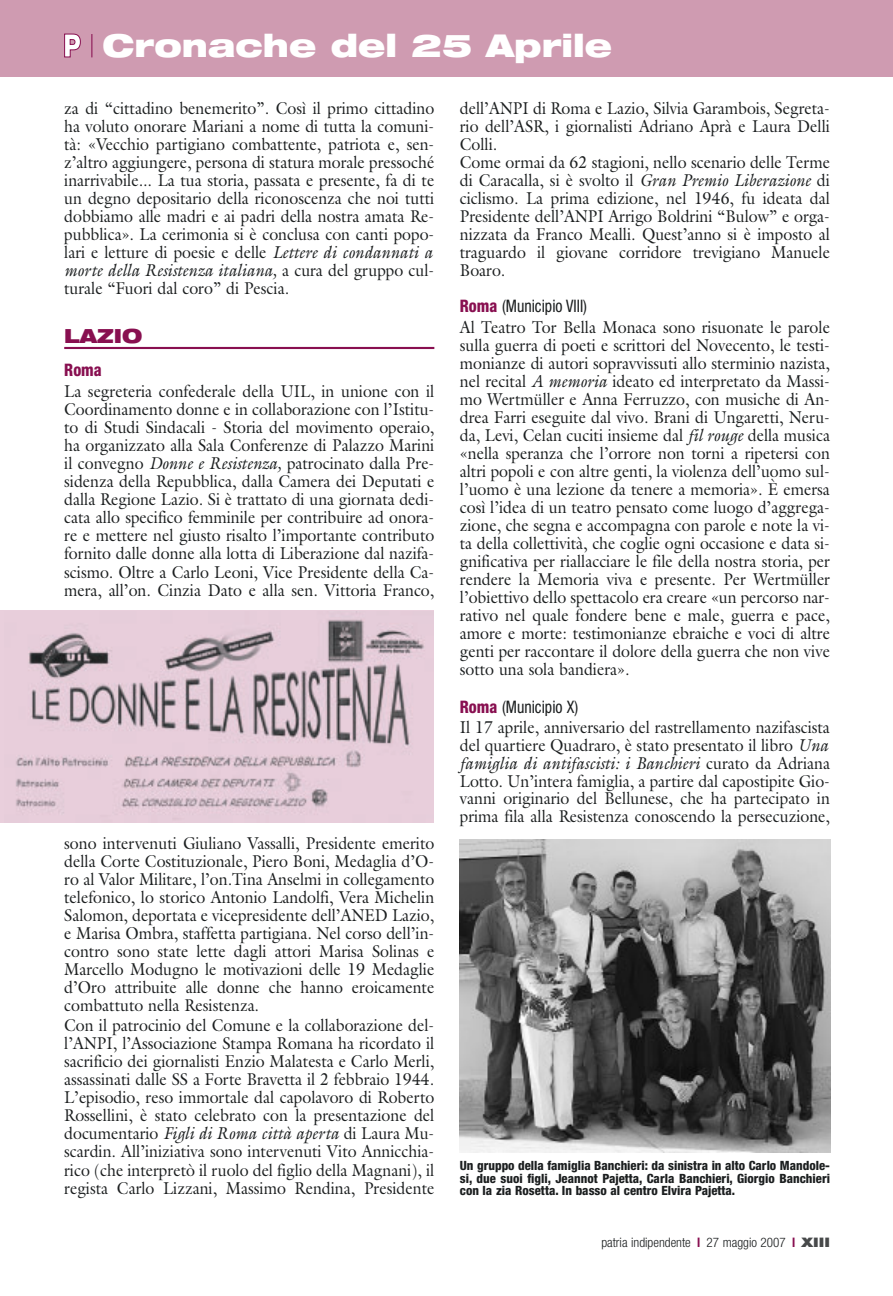
<style>
.page{position:relative;width:893px;height:1296px;background:#fff}
.page>*{position:absolute;margin:0;border:0;box-sizing:border-box;transform-origin:0 0}
.t1{font:900 expanded 31.5px "Helvetica Neue";color:#fff}
.t2{font:900 expanded 19.5px "Helvetica Neue";color:#880f50}
.t3{font:17.25px/18px "Galliard";color:#1c1f20;text-align:justify;scale:.92 1}
.t4{font:condensed 17.25px "Helvetica Neue";color:#1c1f20;scale:.92 1}
.t5{font:800 condensed 17.25px "Helvetica Neue";color:#880f50;scale:.92 1}
.t6{font:300 condensed 13.2px "Helvetica Neue";color:#1c1f20}
.t7{font:800 condensed 12.75px/12.8px "Helvetica Neue";color:#1c1f20;text-align:justify}
.s1{font-style:italic}
.s2{font-weight:800;color:#880f50}
.s3{font-weight:700;color:#880f50}
.s4{font-weight:900;font-stretch:expanded;color:#47494a}
</style>
<div class="page">
<hr style="left:64px;top:347px;width:370px;height:2px;background:#880f50">
<div style="left:0;top:0;width:892px;height:77px;background:#cf9bb1"></div>
<svg style="left:91px;top:34px;width:1px;height:23px"></svg>
<svg style="left:64px;top:33px;width:17px;height:25px"></svg>
<img style="left:4px;top:611px;width:430px;height:212px">
<img style="left:460px;top:840px;width:370px;height:312px">
<h1 class="t1" style="left:102px;top:34px;width:511px">Cronache del 25 Aprile</h1>
<p class="t3" style="left:64px;top:101px;width:404px">za di “cittadino benemerito”. Così il primo cittadino ha voluto onorare Mariani a nome di tutta la comuni&shy;tà: «Vecchio partigiano combattente, patriota e, sen&shy;z’altro aggiungere, persona di statura morale pressoché inarrivabile... La tua storia, passata e presente, fa di te un degno depositario della riconoscenza che noi tutti dobbiamo alle madri e ai padri della nostra amata Re&shy;pubblica». La cerimonia si è conclusa con canti popo&shy;lari e letture di poesie e delle <span class="s1">Lettere di condannati a morte della Resistenza italiana,</span> a cura del gruppo cul&shy;turale “Fuori dal coro” di Pescia.</p>
<p class="t2" style="left:64px;top:328px;width:79px">LAZIO</p>
<p class="t5" style="left:64px;top:363px;width:42px">Roma</p>
<p class="t3" style="left:64px;top:384px;width:404px">La segreteria confederale della UIL, in unione con il Coordinamento donne e in collaborazione con l’Istitu&shy;to di Studi Sindacali - Storia del movimento operaio, ha organizzato alla Sala Conferenze di Palazzo Marini il convegno <span class="s1">Donne e Resistenza,</span> patrocinato dalla Pre&shy;sidenza della Repubblica, dalla Camera dei Deputati e dalla Regione Lazio. Si è trattato di una giornata dedi&shy;cata allo specifico femminile per contribuire ad onora&shy;re e mettere nel giusto risalto l’importante contributo fornito dalle donne alla lotta di Liberazione dal nazifa&shy;scismo. Oltre a Carlo Leoni, Vice Presidente della Ca&shy;mera, all’on. Cinzia Dato e alla sen. Vittoria Franco,</p>
<p class="t3" style="left:64px;top:836px;width:404px;text-align:left">sono intervenuti Giuliano Vassalli, Presidente emerito della Corte Costituzionale, Piero Boni, Medaglia d’O&shy;ro al Valor Militare, l’on.Tina Anselmi in collegamento telefonico, lo storico Antonio Landolfi, Vera Michelin Salomon, deportata e vicepresidente dell’ANED Lazio, e Marisa Ombra, staffetta partigiana. Nel corso dell’in&shy;contro sono state lette dagli attori Marisa Solinas e Marcello Modugno le motivazioni delle 19 Medaglie d’Oro attribuite alle donne che hanno eroicamente combattuto nella Resistenza.<br>Con il patrocinio del Comune e la collaborazione del&shy;l’ANPI, l’Associazione Stampa Romana ha ricordato il sacrificio dei giornalisti Enzio Malatesta e Carlo Merli, assassinati dalle SS a Forte Bravetta il 2 febbraio 1944.<br>L’episodio, reso immortale dal capolavoro di Roberto Rossellini, è stato celebrato con la presentazione del documentario <span class="s1">Figli di Roma città aperta</span> di Laura Mu&shy;scardin. All’iniziativa sono intervenuti Vito Annicchia&shy;rico (che interpretò il ruolo del figlio della Magnani), il regista Carlo Lizzani, Massimo Rendina, Presidente</p>
<p class="t3" style="left:460px;top:101px;width:404px;text-align:left">dell’ANPI di Roma e Lazio, Silvia Garambois, Segreta&shy;rio dell’ASR, i giornalisti Adriano Aprà e Laura Delli Colli.<br>Come ormai da 62 stagioni, nello scenario delle Terme di Caracalla, si è svolto il <span class="s1">Gran Premio Liberazione</span> di ciclismo. La prima edizione, nel 1946, fu ideata dal Presidente dell’ANPI Arrigo Boldrini “Bulow” e orga&shy;nizzata da Franco Mealli. Quest’anno si è imposto al traguardo il giovane corridore trevigiano Manuele Boaro.</p>
<p class="t4" style="left:460px;top:300px;width:140px"><span class="s2">Roma</span> (Municipio VIII)</p>
<p class="t3" style="left:460px;top:320px;width:404px">Al Teatro Tor Bella Monaca sono risuonate le parole sulla guerra di poeti e scrittori del Novecento, le testi&shy;monianze di autori sopravvissuti allo sterminio nazista, nel recital <span class="s1">A memoria</span> ideato ed interpretato da Massi&shy;mo Wertmüller e Anna Ferruzzo, con musiche di An&shy;drea Farri eseguite dal vivo. Brani di Ungaretti, Neru&shy;da, Levi, Celan cuciti insieme dal <span class="s1">fil rouge</span> della musica «nella speranza che l’orrore non torni a ripetersi con altri popoli e con altre genti, la violenza dell’uomo sul&shy;l’uomo è una lezione da tenere a memoria». È emersa così l’idea di un teatro pensato come luogo d’aggrega&shy;zione, che segna e accompagna con parole e note la vi&shy;ta della collettività, che coglie ogni occasione e data si&shy;gnificativa per riallacciare le file della nostra storia, per rendere la Memoria viva e presente. Per Wertmüller l’obiettivo dello spettacolo era creare «un percorso nar&shy;rativo nel quale fondere bene e male, guerra e pace, amore e morte: testimonianze ebraiche e voci di altre genti per raccontare il dolore della guerra che non vive sotto una sola bandiera».</p>
<p class="t4" style="left:460px;top:700px;width:130px"><span class="s2">Roma</span> (Municipio X)</p>
<p class="t3" style="left:460px;top:721px;width:404px">Il 17 aprile, anniversario del rastrellamento nazifascista del quartiere Quadraro, è stato presentato il libro <span class="s1">Una famiglia di antifascisti: i Banchieri</span> curato da Adriana Lotto. Un’intera famiglia, a partire dal capostipite Gio&shy;vanni originario del Bellunese, che ha partecipato in prima fila alla Resistenza conoscendo la persecuzione,</p>
<p class="t7" style="left:460px;top:1160px;width:371px">Un gruppo della famiglia Banchieri: da sinistra in alto Carlo Mandole&shy;si, due suoi figli, Jeannot Pajetta, Carla Banchieri, Giorgio Banchieri con la zia Rosetta. In basso al centro Elvira Pajetta.</p>
<p class="t6" style="left:601px;top:1238px;width:230px">patria indipendente <span class="s3">l</span> 27 maggio 2007 <span class="s3">l</span> <span class="s4">XIII</span></p>
</div>
